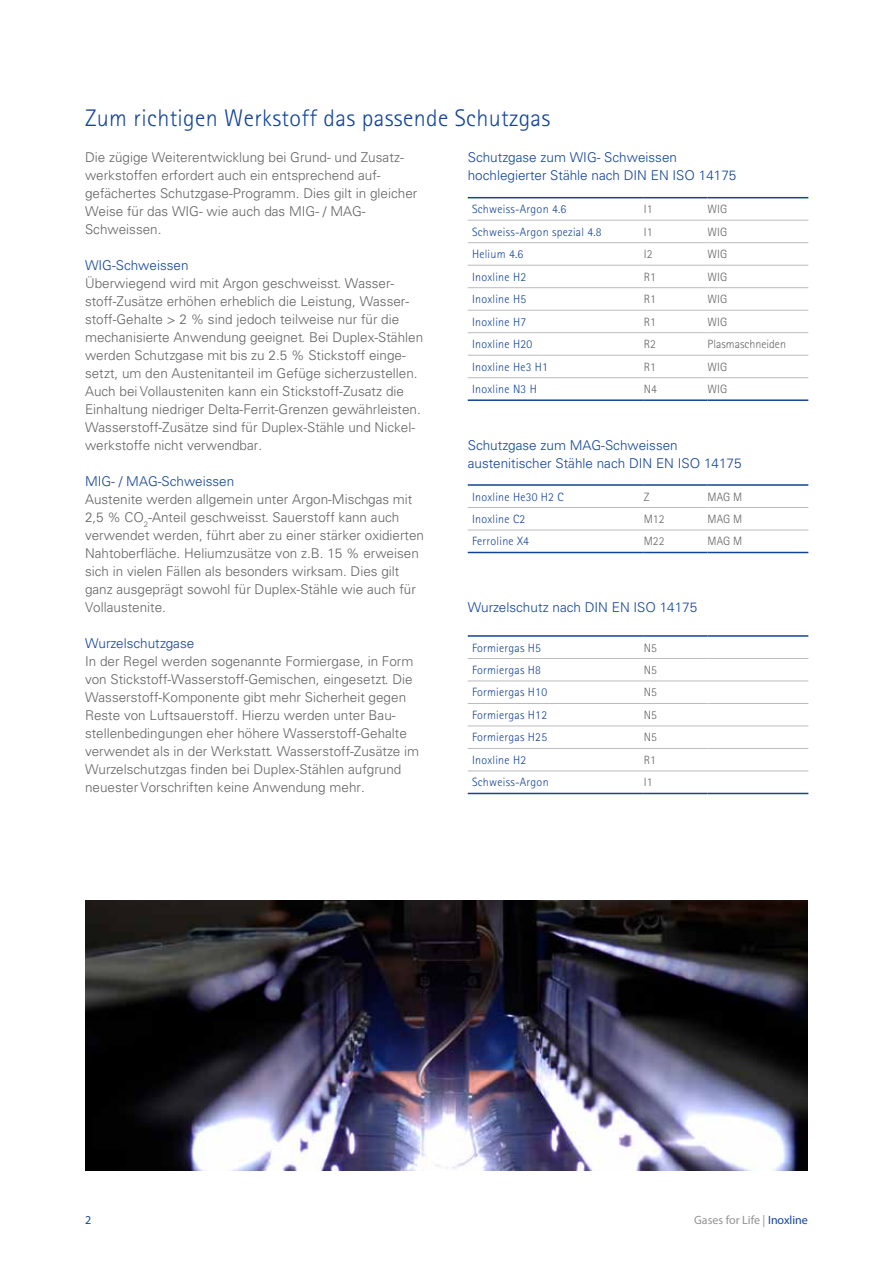
<style>
.page{position:relative;width:893px;height:1263px;background:#fff}
.page>*{position:absolute;margin:0;border:0;box-sizing:border-box;transform-origin:0 0}
.t1{font:300 24px "Rotis Sans Serif";letter-spacing:.015em;color:#134395}
.t2{font:300 13.5px/18px "Univers LTCE";color:#646363}
.t3{font:300 13.5px/18px "Univers LTCE";color:#134395}
.t4{font:300 12px "Rotis Sans Serif";letter-spacing:.02em;color:#134395}
.t5{font:300 12px "Rotis Sans Serif";color:#646363}
.t6{font:12px "Myriad Pro";color:#929292}
.t7{font:12px "Myriad Pro";color:#134395}
.s1{color:#134395}
</style>
<div class="page">
<svg style="left:468px;top:198px;width:340px;height:181px"></svg>
<hr style="left:468px;top:399px;width:176px;height:2px;background:#134395">
<hr style="left:644px;top:399px;width:64px;height:2px;background:#134395">
<hr style="left:708px;top:399px;width:100px;height:2px;background:#134395">
<hr style="left:468px;top:220px;width:176px;height:1px;background:#bcbcbc">
<hr style="left:644px;top:220px;width:64px;height:1px;background:#bcbcbc">
<hr style="left:708px;top:220px;width:100px;height:1px;background:#bcbcbc">
<hr style="left:468px;top:242px;width:176px;height:1px;background:#bcbcbc">
<hr style="left:644px;top:242px;width:64px;height:1px;background:#bcbcbc">
<hr style="left:708px;top:242px;width:100px;height:1px;background:#bcbcbc">
<hr style="left:468px;top:265px;width:176px;height:1px;background:#bcbcbc">
<hr style="left:644px;top:265px;width:64px;height:1px;background:#bcbcbc">
<hr style="left:708px;top:265px;width:100px;height:1px;background:#bcbcbc">
<hr style="left:468px;top:287px;width:176px;height:1px;background:#bcbcbc">
<hr style="left:644px;top:287px;width:64px;height:1px;background:#bcbcbc">
<hr style="left:708px;top:287px;width:100px;height:1px;background:#bcbcbc">
<hr style="left:468px;top:310px;width:176px;height:1px;background:#bcbcbc">
<hr style="left:644px;top:310px;width:64px;height:1px;background:#bcbcbc">
<hr style="left:708px;top:310px;width:100px;height:1px;background:#bcbcbc">
<hr style="left:468px;top:332px;width:176px;height:1px;background:#bcbcbc">
<hr style="left:644px;top:332px;width:64px;height:1px;background:#bcbcbc">
<hr style="left:708px;top:332px;width:100px;height:1px;background:#bcbcbc">
<hr style="left:468px;top:355px;width:176px;height:1px;background:#bcbcbc">
<hr style="left:644px;top:355px;width:64px;height:1px;background:#bcbcbc">
<hr style="left:708px;top:355px;width:100px;height:1px;background:#bcbcbc">
<hr style="left:468px;top:377px;width:176px;height:1px;background:#bcbcbc">
<hr style="left:644px;top:377px;width:64px;height:1px;background:#bcbcbc">
<hr style="left:708px;top:377px;width:100px;height:1px;background:#bcbcbc">
<hr style="left:468px;top:197px;width:176px;height:1px;background:#134395">
<hr style="left:644px;top:197px;width:64px;height:1px;background:#134395">
<hr style="left:708px;top:197px;width:100px;height:1px;background:#134395">
<svg style="left:468px;top:529px;width:340px;height:23px"></svg>
<hr style="left:468px;top:552px;width:176px;height:1px;background:#134395">
<hr style="left:644px;top:552px;width:64px;height:1px;background:#134395">
<hr style="left:708px;top:552px;width:100px;height:1px;background:#134395">
<hr style="left:468px;top:507px;width:176px;height:1px;background:#bcbcbc">
<hr style="left:644px;top:507px;width:64px;height:1px;background:#bcbcbc">
<hr style="left:708px;top:507px;width:100px;height:1px;background:#bcbcbc">
<hr style="left:468px;top:530px;width:176px;height:1px;background:#bcbcbc">
<hr style="left:644px;top:530px;width:64px;height:1px;background:#bcbcbc">
<hr style="left:708px;top:530px;width:100px;height:1px;background:#bcbcbc">
<hr style="left:468px;top:484px;width:176px;height:2px;background:#134395">
<hr style="left:644px;top:484px;width:64px;height:2px;background:#134395">
<hr style="left:708px;top:484px;width:100px;height:2px;background:#134395">
<svg style="left:468px;top:680px;width:340px;height:113px"></svg>
<hr style="left:468px;top:793px;width:176px;height:1px;background:#134395">
<hr style="left:644px;top:793px;width:64px;height:1px;background:#134395">
<hr style="left:708px;top:793px;width:100px;height:1px;background:#134395">
<hr style="left:468px;top:658px;width:176px;height:1px;background:#bcbcbc">
<hr style="left:644px;top:658px;width:64px;height:1px;background:#bcbcbc">
<hr style="left:708px;top:658px;width:100px;height:1px;background:#bcbcbc">
<hr style="left:468px;top:681px;width:176px;height:1px;background:#bcbcbc">
<hr style="left:644px;top:681px;width:64px;height:1px;background:#bcbcbc">
<hr style="left:708px;top:681px;width:100px;height:1px;background:#bcbcbc">
<hr style="left:468px;top:703px;width:176px;height:1px;background:#bcbcbc">
<hr style="left:644px;top:703px;width:64px;height:1px;background:#bcbcbc">
<hr style="left:708px;top:703px;width:100px;height:1px;background:#bcbcbc">
<hr style="left:468px;top:726px;width:176px;height:1px;background:#bcbcbc">
<hr style="left:644px;top:726px;width:64px;height:1px;background:#bcbcbc">
<hr style="left:708px;top:726px;width:100px;height:1px;background:#bcbcbc">
<hr style="left:468px;top:748px;width:176px;height:1px;background:#bcbcbc">
<hr style="left:644px;top:748px;width:64px;height:1px;background:#bcbcbc">
<hr style="left:708px;top:748px;width:100px;height:1px;background:#bcbcbc">
<hr style="left:468px;top:771px;width:176px;height:1px;background:#bcbcbc">
<hr style="left:644px;top:771px;width:64px;height:1px;background:#bcbcbc">
<hr style="left:708px;top:771px;width:100px;height:1px;background:#bcbcbc">
<hr style="left:468px;top:635px;width:176px;height:2px;background:#134395">
<hr style="left:644px;top:635px;width:64px;height:2px;background:#134395">
<hr style="left:708px;top:635px;width:100px;height:2px;background:#134395">
<img style="left:85px;top:900px;width:723px;height:270px">
<h1 class="t1" style="left:85px;top:104px;width:467px">Zum richtigen Werkstoff das passende Schutzgas</h1>
<p class="t2" style="left:85px;top:148px;width:334px">Die zügige Weiterentwicklung bei Grund- und Zusatz&shy;werkstoffen erfordert auch ein entsprechend auf&shy;gefächertes Schutzgase-Programm. Dies gilt in gleicher Weise für das WIG- wie auch das MIG- / MAG-Schweissen.</p>
<p class="t3" style="left:85px;top:256px;width:105px">WIG-Schweissen</p>
<p class="t2" style="left:85px;top:274px;width:340px">Überwiegend wird mit Argon geschweisst. Wasser&shy;stoff-Zusätze erhöhen erheblich die Leistung, Wasser&shy;stoff-Gehalte &gt; 2 % sind jedoch teilweise nur für die mechanisierte Anwendung geeignet. Bei Duplex-Stählen werden Schutzgase mit bis zu 2.5 % Stickstoff einge&shy;setzt, um den Austenitanteil im Gefüge sicherzustellen.<br>Auch bei Vollausteniten kann ein Stickstoff-Zusatz die Einhaltung niedriger Delta-Ferrit-Grenzen gewährleisten.<br>Wasserstoff-Zusätze sind für Duplex-Stähle und Nickel&shy;werkstoffe nicht verwendbar.</p>
<p class="t3" style="left:85px;top:472px;width:151px">MIG- / MAG-Schweissen</p>
<p class="t2" style="left:85px;top:490px;width:341px">Austenite werden allgemein unter Argon-Mischgas mit 2,5 % CO<sub>2</sub>-Anteil geschweisst. Sauerstoff kann auch verwendet werden, führt aber zu einer stärker oxidierten Nahtoberfläche. Heliumzusätze von z.B. 15 % erweisen sich in vielen Fällen als besonders wirksam. Dies gilt ganz ausgeprägt sowohl für Duplex-Stähle wie auch für Vollaustenite.</p>
<p class="t3" style="left:85px;top:634px;width:111px">Wurzelschutzgase</p>
<p class="t2" style="left:85px;top:652px;width:336px">In der Regel werden sogenannte Formiergase, in Form von Stickstoff-Wasserstoff-Gemischen, eingesetzt. Die Wasserstoff-Komponente gibt mehr Sicherheit gegen Reste von Luftsauerstoff. Hierzu werden unter Bau&shy;stellenbedingungen eher höhere Wasserstoff-Gehalte verwendet als in der Werkstatt. Wasserstoff-Zusätze im Wurzelschutzgas finden bei Duplex-Stählen aufgrund neuester Vorschriften keine Anwendung mehr.</p>
<p class="t3" style="left:468px;top:148px;width:270px">Schutzgase zum WIG- Schweissen hochlegierter Stähle nach DIN EN ISO 14175</p>
<p class="t4" style="left:472px;top:202px;width:96px">Schweiss-Argon 4.6</p>
<p class="t5" style="left:644px;top:202px;width:10px">I1</p>
<p class="t5" style="left:708px;top:202px;width:21px">WIG</p>
<p class="t4" style="left:472px;top:225px;width:131px">Schweiss-Argon spezial 4.8</p>
<p class="t5" style="left:644px;top:225px;width:10px">I1</p>
<p class="t5" style="left:708px;top:225px;width:21px">WIG</p>
<p class="t4" style="left:472px;top:247px;width:53px">Helium 4.6</p>
<p class="t5" style="left:644px;top:247px;width:10px">I2</p>
<p class="t5" style="left:708px;top:247px;width:21px">WIG</p>
<p class="t4" style="left:472px;top:270px;width:56px">Inoxline H2</p>
<p class="t5" style="left:644px;top:270px;width:14px">R1</p>
<p class="t5" style="left:708px;top:270px;width:21px">WIG</p>
<p class="t4" style="left:472px;top:292px;width:56px">Inoxline H5</p>
<p class="t5" style="left:644px;top:292px;width:14px">R1</p>
<p class="t5" style="left:708px;top:292px;width:21px">WIG</p>
<p class="t4" style="left:472px;top:315px;width:56px">Inoxline H7</p>
<p class="t5" style="left:644px;top:315px;width:14px">R1</p>
<p class="t5" style="left:708px;top:315px;width:21px">WIG</p>
<p class="t4" style="left:472px;top:337px;width:62px">Inoxline H20</p>
<p class="t5" style="left:644px;top:337px;width:14px">R2</p>
<p class="t5" style="left:708px;top:337px;width:80px">Plasmaschneiden</p>
<p class="t4" style="left:472px;top:360px;width:78px">Inoxline He3 H1</p>
<p class="t5" style="left:644px;top:360px;width:14px">R1</p>
<p class="t5" style="left:708px;top:360px;width:21px">WIG</p>
<p class="t4" style="left:472px;top:382px;width:66px">Inoxline N3 H</p>
<p class="t5" style="left:644px;top:382px;width:15px">N4</p>
<p class="t5" style="left:708px;top:382px;width:21px">WIG</p>
<p class="t3" style="left:468px;top:436px;width:275px">Schutzgase zum MAG-Schweissen austenitischer Stähle nach DIN EN ISO 14175</p>
<p class="t4" style="left:472px;top:490px;width:93px">Inoxline He30 H2 C</p>
<p class="t5" style="left:644px;top:490px;width:7px">Z</p>
<p class="t5" style="left:708px;top:490px;width:36px">MAG M</p>
<p class="t4" style="left:472px;top:512px;width:55px">Inoxline C2</p>
<p class="t5" style="left:644px;top:512px;width:22px">M12</p>
<p class="t5" style="left:708px;top:512px;width:36px">MAG M</p>
<p class="t4" style="left:472px;top:534px;width:59px">Ferroline X4</p>
<p class="t5" style="left:644px;top:534px;width:22px">M22</p>
<p class="t5" style="left:708px;top:534px;width:36px">MAG M</p>
<p class="t3" style="left:468px;top:598px;width:231px">Wurzelschutz nach DIN EN ISO 14175</p>
<p class="t4" style="left:472px;top:641px;width:71px">Formiergas H5</p>
<p class="t5" style="left:644px;top:641px;width:15px">N5</p>
<p class="t4" style="left:472px;top:663px;width:71px">Formiergas H8</p>
<p class="t5" style="left:644px;top:663px;width:15px">N5</p>
<p class="t4" style="left:472px;top:685px;width:77px">Formiergas H10</p>
<p class="t5" style="left:644px;top:685px;width:15px">N5</p>
<p class="t4" style="left:472px;top:708px;width:77px">Formiergas H12</p>
<p class="t5" style="left:644px;top:708px;width:15px">N5</p>
<p class="t4" style="left:472px;top:730px;width:77px">Formiergas H25</p>
<p class="t5" style="left:644px;top:730px;width:15px">N5</p>
<p class="t4" style="left:472px;top:753px;width:56px">Inoxline H2</p>
<p class="t5" style="left:644px;top:753px;width:14px">R1</p>
<p class="t4" style="left:472px;top:775px;width:78px">Schweiss-Argon</p>
<p class="t5" style="left:644px;top:775px;width:10px">I1</p>
<p class="t7" style="left:85px;top:1213px;width:8px">2</p>
<p class="t6" style="left:694px;top:1213px;width:115px">Gases for Life | <span class="s1">Inoxline</span></p>
</div>
